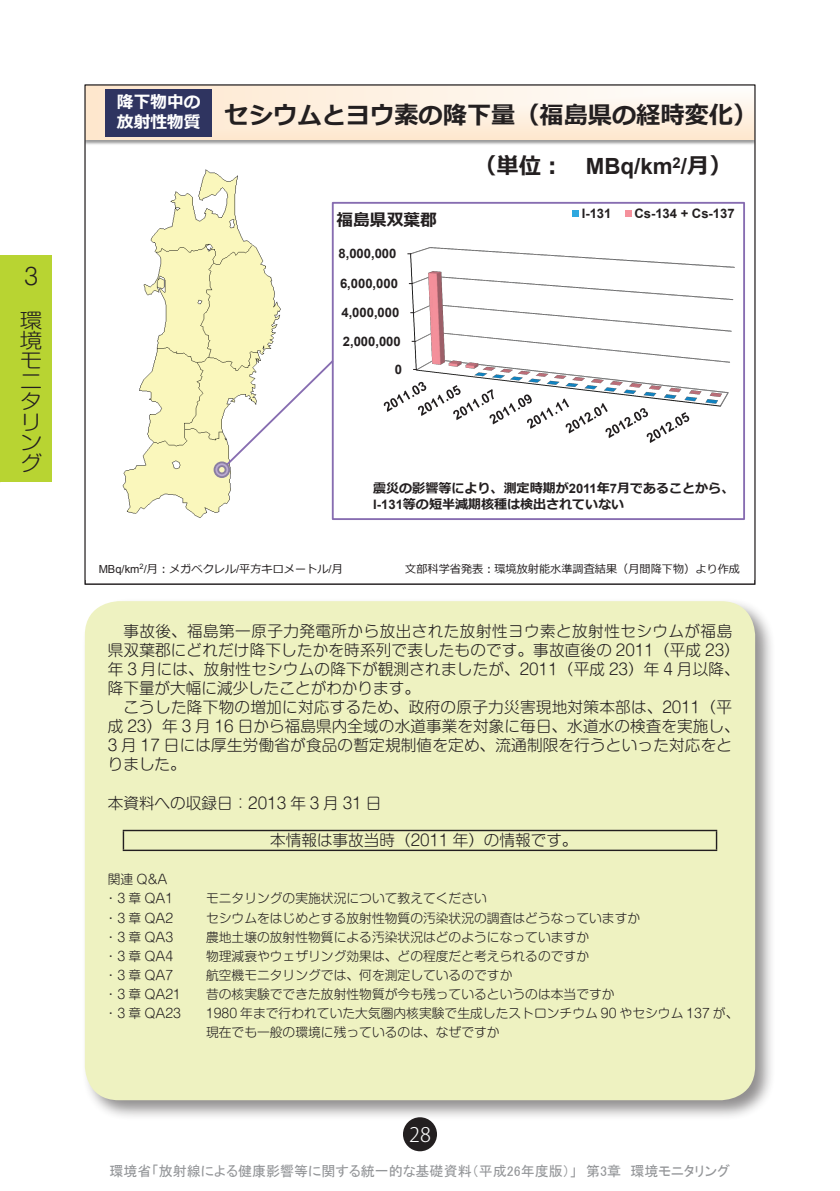
<style>
.page{position:relative;width:840px;height:1191px;background:#fff}
.page>*{position:absolute;margin:0;border:0;box-sizing:border-box;transform-origin:0 0}
.t1{font:700 24.2px "Meiryo";color:#231f20}
.t2{font:300 22.6px "Shin M Go Pro";color:#231f20}
.t3{font:700 22.2px "Arial";color:#231f20}
.t4{font:300 20.4px/20.4px "Shin M Go Pro";color:#231f20;scale:1.11 1}
.t5{font:300 19.8px "Koz Go Pro";color:#fff}
.t6{font:700 16.8px "Meiryo";color:#231f20}
.t7{font:700 16.8px "Meiryo";color:#fff}
.t8{font:300 15.6px/19.2px "Shin M Go Pro";letter-spacing:.01em;color:#231f20}
.t9{font:14px "MS P Gothic";color:#939598}
.t10{font:700 13px "Arial";color:#231f20}
.t11{font:700 13px/15.6px "Meiryo";color:#231f20}
.t12{font:300 12.8px/19.2px "Shin M Go Pro";color:#231f20}
.t13{font:11.2px "Meiryo";color:#231f20}
.s1{font-family:"Meiryo"}
.s2{font-family:"Arial"}
</style>
<div class="page">
<div style="left:81px;top:597px;width:694px;height:524px;background:#231f20;opacity:.5"></div>
<div style="left:85px;top:601px;width:669px;height:499px;background:#eef2c1;border-radius:34px"></div>
<div style="left:0;top:255px;width:51px;height:227px;background:#b8d432"></div>
<div style="left:403px;top:1117px;width:34px;height:34px;background:#231f20;border-radius:50%"></div>
<svg style="left:87px;top:87px;width:665px;height:52px;background:#fceede"></svg>
<img style="left:407px;top:215px;width:328px;height:205px">
<svg style="left:383px;top:382px;width:306px;height:61px"></svg>
<div style="left:572px;top:210px;width:6px;height:7px;background:#2ea8df"></div>
<div style="left:624px;top:210px;width:7px;height:7px;background:#f5919c"></div>
<div style="left:331px;top:202px;width:413px;height:318px;border:2px solid #876db1"></div>
<div style="left:106px;top:90px;width:106px;height:47px;background:#2f3460"></div>
<img style="left:122px;top:169px;width:159px;height:349px">
<svg style="left:212px;top:358px;width:122px;height:121px"></svg>
<hr style="left:123px;top:829px;width:593px;height:2px;background:#231f20">
<svg style="left:123px;top:831px;width:1px;height:18px"></svg>
<svg style="left:715px;top:831px;width:1px;height:18px"></svg>
<hr style="left:123px;top:849px;width:593px;height:2px;background:#231f20">
<h2 class="t2" style="left:20px;top:258px;width:19px">３</h2>
<h3 class="t4" style="left:20px;top:307px;width:21px">環境モニタリング</h3>
<p class="t7" style="left:117px;top:90px;width:85px">降下物中の</p>
<h1 class="t1" style="left:117px;top:98px;width:641px"><sub>放射性物質</sub> セシウムとヨウ素の降下量（福島県の経時変化）</h1>
<h3 class="t3" style="left:474px;top:152px;width:259px"><span class="s1">（単位：</span> MBq/km<sup>2</sup>/<span class="s1">月）</span></h3>
<p class="t6" style="left:336px;top:208px;width:102px">福島県双葉郡</p>
<p class="t10" style="left:581px;top:204px;width:31px">I-131</p>
<p class="t10" style="left:634px;top:204px;width:102px">Cs-134 + Cs-137</p>
<p class="t10" style="left:338px;top:245px;width:59px">8,000,000</p>
<p class="t10" style="left:340px;top:275px;width:59px">6,000,000</p>
<p class="t10" style="left:341px;top:304px;width:59px">4,000,000</p>
<p class="t10" style="left:342px;top:333px;width:59px">2,000,000</p>
<p class="t10" style="left:395px;top:361px;width:9px">0</p>
<p class="t13" style="left:99px;top:560px;width:245px"><span class="s2">MBq/km</span><sup>2</sup><span class="s2">/</span>月：メガベクレル<span class="s2">/</span>平方キロメートル<span class="s2">/</span>月</p>
<p class="t11" style="left:373px;top:481px;width:362px">震災の影響等により、測定時期が<span class="s2">2011</span>年<span class="s2">7</span>月であることから、<br><span class="s2">I-131</span>等の短半減期核種は検出されていない</p>
<p class="t13" style="left:405px;top:560px;width:336px">文部科学省発表：環境放射能水準調査結果（月間降下物）より作成</p>
<p class="t8" style="left:108px;top:619px;width:633px;text-indent:16px">事故後、福島第一原子力発電所から放出された放射性ヨウ素と放射性セシウムが福島県双葉郡にどれだけ降下したかを時系列で表したものです。事故直後の 2011（平成 23）年 3 月には、放射性セシウムの降下が観測されましたが、2011（平成 23）年 4 月以降、降下量が大幅に減少したことがわかります。</p>
<p class="t8" style="left:108px;top:695px;width:633px;text-indent:16px">こうした降下物の増加に対応するため、政府の原子力災害現地対策本部は、2011（平成 23）年 3 月 16 日から福島県内全域の水道事業を対象に毎日、水道水の検査を実施し、3 月 17 日には厚生労働省が食品の暫定規制値を定め、流通制限を行うといった対応をとりました。</p>
<p class="t8" style="left:108px;top:791px;width:275px">本資料への収録日：2013 年 3 月 31 日</p>
<p class="t8" style="left:270px;top:829px;width:309px">本情報は事故当時（2011 年）の情報です。</p>
<p class="t12" style="left:105px;top:868px;width:70px">関連 Q&amp;A・3 章 QA1</p>
<p class="t12" style="left:206px;top:887px;width:282px">モニタリングの実施状況について教えてください</p>
<p class="t12" style="left:105px;top:906px;width:70px">・3 章 QA2</p>
<p class="t12" style="left:206px;top:906px;width:435px">セシウムをはじめとする放射性物質の汚染状況の調査はどうなっていますか</p>
<p class="t12" style="left:105px;top:925px;width:70px">・3 章 QA3</p>
<p class="t12" style="left:206px;top:925px;width:384px">農地土壌の放射性物質による汚染状況はどのようになっていますか</p>
<p class="t12" style="left:105px;top:945px;width:70px">・3 章 QA4</p>
<p class="t12" style="left:206px;top:945px;width:384px">物理減衰やウェザリング効果は、どの程度だと考えられるのですか</p>
<p class="t12" style="left:105px;top:964px;width:70px">・3 章 QA7</p>
<p class="t12" style="left:206px;top:964px;width:308px">航空機モニタリングでは、何を測定しているのですか</p>
<p class="t12" style="left:105px;top:983px;width:78px">・3 章 QA21</p>
<p class="t12" style="left:206px;top:983px;width:410px">昔の核実験でできた放射性物質が今も残っているというのは本当ですか</p>
<p class="t12" style="left:105px;top:1002px;width:78px">・3 章 QA23</p>
<p class="t12" style="left:206px;top:1002px;width:533px">1980 年まで行われていた大気圏内核実験で生成したストロンチウム 90 やセシウム 137 が、現在でも一般の環境に残っているのは、なぜですか</p>
<p class="t5" style="left:409px;top:1121px;width:23px">28</p>
<p class="t9" style="left:110px;top:1164px;width:622px">環境省「放射線による健康影響等に関する統一的な基礎資料（平成26年度版）」　第3章　環境モニタリング</p>
</div>
